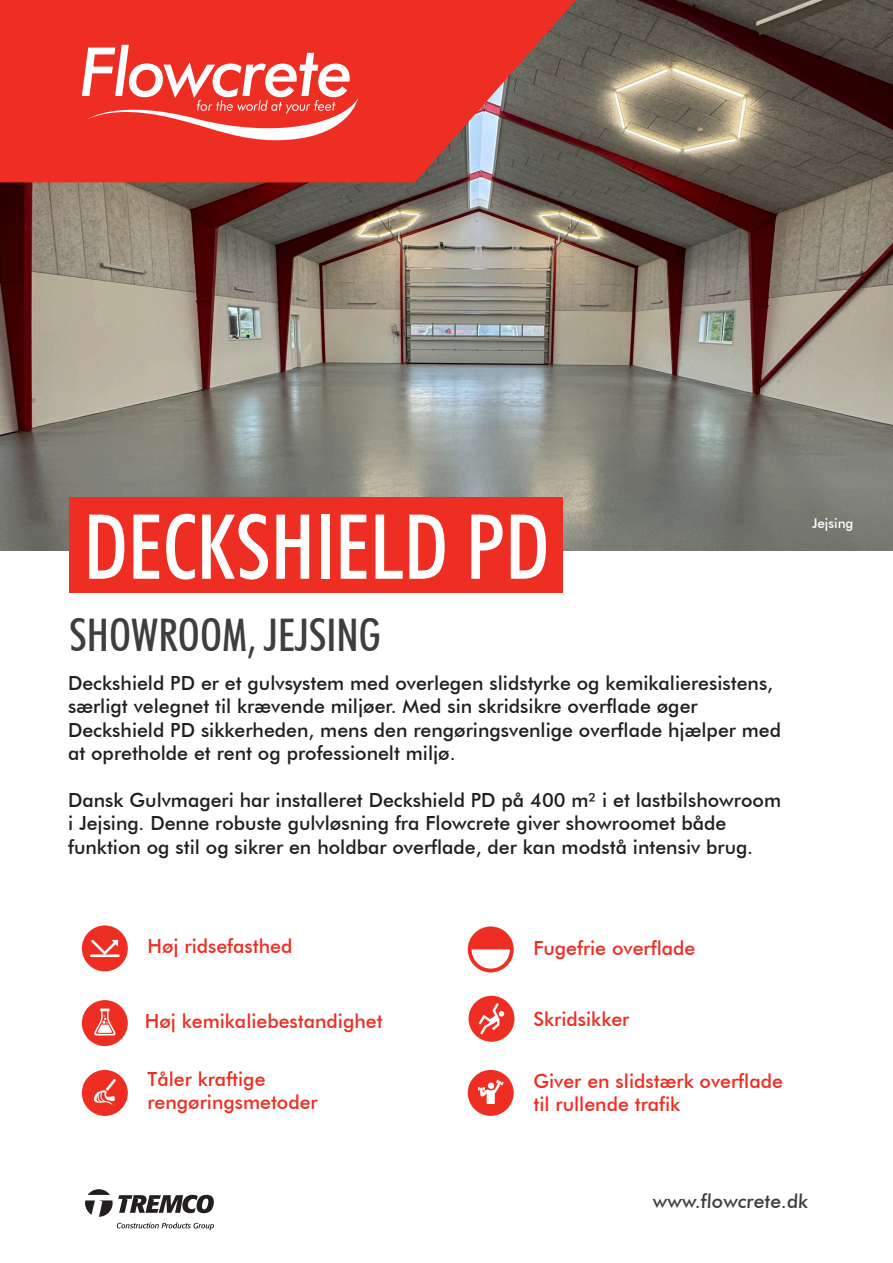
<style>
.page{position:relative;width:893px;height:1263px;background:#fff}
.page>*{position:absolute;margin:0;border:0;box-sizing:border-box;transform-origin:0 0}
.t1{font:500 condensed 90px "Futura BT";color:#fff}
.t2{font:500 condensed 45px "Futura BT";color:#3e3e3f}
.t3{font:500 19.5px/23.4px "Futura BT";color:#231f20}
.t4{font:500 19.5px/23.4px "Futura BT";color:#ee2e22}
.t5{font:500 19.35px "Futura BT";color:#3e3e3f}
.t6{font:500 13.5px "Futura BT";color:#fff}
</style>
<div class="page">
<img style="left:0;top:0;width:893px;height:551px">
<svg style="left:85px;top:1189px;width:129px;height:41px"></svg>
<svg style="left:0;top:0;width:576px;height:182px;background:#d6392f"></svg>
<svg style="left:82px;top:45px;width:276px;height:95px"></svg>
<div style="left:70px;top:497px;width:493px;height:95px;background:#ee2e22"></div>
<div style="left:468px;top:1070px;width:46px;height:46px;background:#ee2e22;border-radius:50%"></div>
<svg style="left:478px;top:1079px;width:25px;height:25px"></svg>
<div style="left:488px;top:1082px;width:6px;height:7px;background:#fff;border-radius:3px"></div>
<div style="left:468px;top:926px;width:46px;height:46px;background:#ee2e22;border-radius:50%"></div>
<svg style="left:472px;top:949px;width:38px;height:19px"></svg>
<div style="left:82px;top:1000px;width:46px;height:46px;background:#ee2e22;border-radius:50%"></div>
<svg style="left:94px;top:1008px;width:22px;height:27px"></svg>
<div style="left:82px;top:1070px;width:46px;height:46px;background:#ee2e22;border-radius:50%"></div>
<svg style="left:94px;top:1079px;width:22px;height:25px"></svg>
<div style="left:82px;top:925px;width:46px;height:46px;background:#ee2e22;border-radius:50%"></div>
<hr style="left:90px;top:954px;width:30px;height:3px;background:#fff">
<svg style="left:91px;top:940px;width:27px;height:14px"></svg>
<div style="left:468px;top:996px;width:46px;height:46px;background:#ee2e22;border-radius:50%"></div>
<svg style="left:478px;top:1003px;width:26px;height:32px"></svg>
<h1 class="t1" style="left:83px;top:492px;width:468px">DECKSHIELD PD</h1>
<p class="t6" style="left:812px;top:515px;width:43px">Jejsing</p>
<h2 class="t2" style="left:70px;top:608px;width:313px">SHOWROOM, JEJSING</h2>
<p class="t3" style="left:68px;top:671px;width:715px">Deckshield PD er et gulvsystem med overlegen slidstyrke og kemikalieresistens, særligt velegnet til krævende miljøer. Med sin skridsikre overflade øger Deckshield PD sikkerheden, mens den rengøringsvenlige overflade hjælper med at opretholde et rent og professionelt miljø.</p>
<p class="t3" style="left:68px;top:788px;width:715px">Dansk Gulvmageri har installeret Deckshield PD på 400 m² i et lastbilshowroom i Jejsing. Denne robuste gulvløsning fra Flowcrete giver showroomet både funktion og stil og sikrer en holdbar overflade, der kan modstå intensiv brug.</p>
<p class="t4" style="left:147px;top:934px;width:147px">Høj ridsefasthed</p>
<p class="t4" style="left:533px;top:936px;width:163px">Fugefrie overflade</p>
<p class="t4" style="left:145px;top:1009px;width:239px">Høj kemikaliebestandighet</p>
<p class="t4" style="left:147px;top:1067px;width:172px">Tåler kraftige rengøringsmetoder</p>
<p class="t4" style="left:533px;top:1007px;width:97px">Skridsikker</p>
<p class="t4" style="left:533px;top:1069px;width:251px">Giver en slidstærk overflade til rullende trafik</p>
<p class="t5" style="left:653px;top:1189px;width:157px">www.flowcrete.dk</p>
</div>
